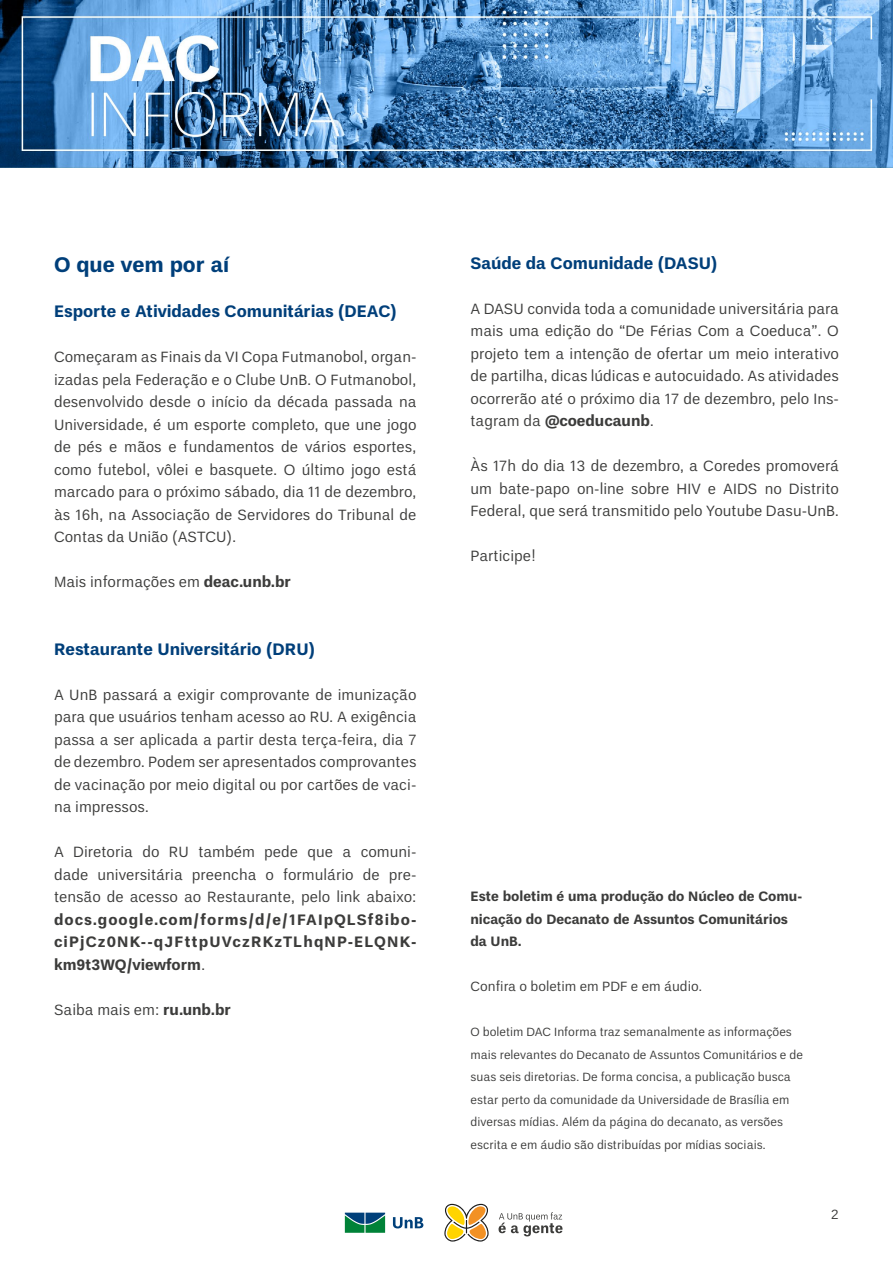
<style>
.page{position:relative;width:893px;height:1263px;background:#fff}
.page>*{position:absolute;margin:0;border:0;box-sizing:border-box;transform-origin:0 0}
.Título{font:700 21px "Un B Pro";color:#003f7a}
.Título-2{font:700 16.5px "Un B Pro";color:#003f7a}
.t1{font:15px/22.5px "Un B Pro";color:#3c3c3b;text-align:justify}
.t2{font:700 13.5px/22.5px "Un B Pro";color:#3c3c3b}
.t3{font:13.5px "Un B Pro";color:#3c3c3b}
.t4{font:12px/22.5px "Un B Pro";color:#3c3c3b}
.s1{font-weight:700}
</style>
<div class="page">
<svg style="left:499px;top:1212px;width:63px;height:24px"></svg>
<svg style="left:444px;top:1204px;width:45px;height:37px"></svg>
<svg style="left:345px;top:1212px;width:40px;height:21px"></svg>
<svg style="left:393px;top:1217px;width:30px;height:11px"></svg>
<img style="left:0;top:0;width:893px;height:167px">
<p class="Título" style="left:54px;top:253px;width:176px">O que vem por aí</p>
<p class="Título-2" style="left:54px;top:302px;width:344px">Esporte e Atividades Comunitárias (DEAC)</p>
<p class="t1" style="left:54px;top:346px;width:364px">Começaram as Finais da VI Copa Futmanobol, organ&shy;izadas pela Federação e o Clube UnB. O Futmanobol, desenvolvido desde o início da década passada na Universidade, é um esporte completo, que une jogo de pés e mãos e fundamentos de vários esportes, como futebol, vôlei e basquete. O último jogo está marcado para o próximo sábado, dia 11 de dezembro, às 16h, na Associação de Servidores do Tribunal de Contas da União (ASTCU).</p>
<p class="t1" style="left:54px;top:571px;width:239px">Mais informações em <span class="s1">deac.unb.br</span></p>
<p class="Título-2" style="left:54px;top:639px;width:262px">Restaurante Universitário (DRU)</p>
<p class="t1" style="left:54px;top:683px;width:364px">A UnB passará a exigir comprovante de imunização para que usuários tenham acesso ao RU. A exigência passa a ser aplicada a partir desta terça-feira, dia 7 de dezembro. Podem ser apresentados comprovantes de vacinação por meio digital ou por cartões de vaci&shy;na impressos.</p>
<p class="t1" style="left:54px;top:841px;width:364px">A Diretoria do RU também pede que a comuni&shy;dade universitária preencha o formulário de pre&shy;tensão de acesso ao Restaurante, pelo link abaixo: <span class="s1">docs.google.com/forms/d/e/1FAIpQLSf8ibo&shy;ciPjCz0NK--qJFttpUVczRKzTLhqNP-ELQNK&shy;km9t3WQ/viewform</span>.</p>
<p class="t1" style="left:54px;top:998px;width:178px">Saiba mais em: <span class="s1">ru.unb.br</span></p>
<p class="Título-2" style="left:470px;top:253px;width:248px">Saúde da Comunidade (DASU)</p>
<p class="t1" style="left:470px;top:297px;width:370px">A DASU convida toda a comunidade universitária para mais uma edição do “De Férias Com a Coeduca”. O projeto tem a intenção de ofertar um meio interativo de partilha, dicas lúdicas e autocuidado. As atividades ocorrerão até o próximo dia 17 de dezembro, pelo Ins&shy;tagram da <span class="s1">@coeducaunb</span>.</p>
<p class="t1" style="left:470px;top:455px;width:370px">Às 17h do dia 13 de dezembro, a Coredes promoverá um bate-papo on-line sobre HIV e AIDS no Distrito Federal, que será transmitido pelo Youtube Dasu-UnB.</p>
<p class="t1" style="left:470px;top:545px;width:67px">Participe!</p>
<p class="t2" style="left:470px;top:885px;width:333px">Este boletim é uma produção do Núcleo de Comu&shy;nicação do Decanato de Assuntos Comunitários da UnB.</p>
<p class="t3" style="left:470px;top:978px;width:233px">Confira o boletim em PDF e em áudio.</p>
<p class="t4" style="left:470px;top:1021px;width:334px">O boletim DAC Informa traz semanalmente as informações mais relevantes do Decanato de Assuntos Comunitários e de suas seis diretorias. De forma concisa, a publicação busca estar perto da comunidade da Universidade de Brasília em diversas mídias. Além da página do decanato, as versões escrita e em áudio são distribuídas por mídias sociais.</p>
<p class="t3" style="left:831px;top:1206px;width:9px">2</p>
</div>
